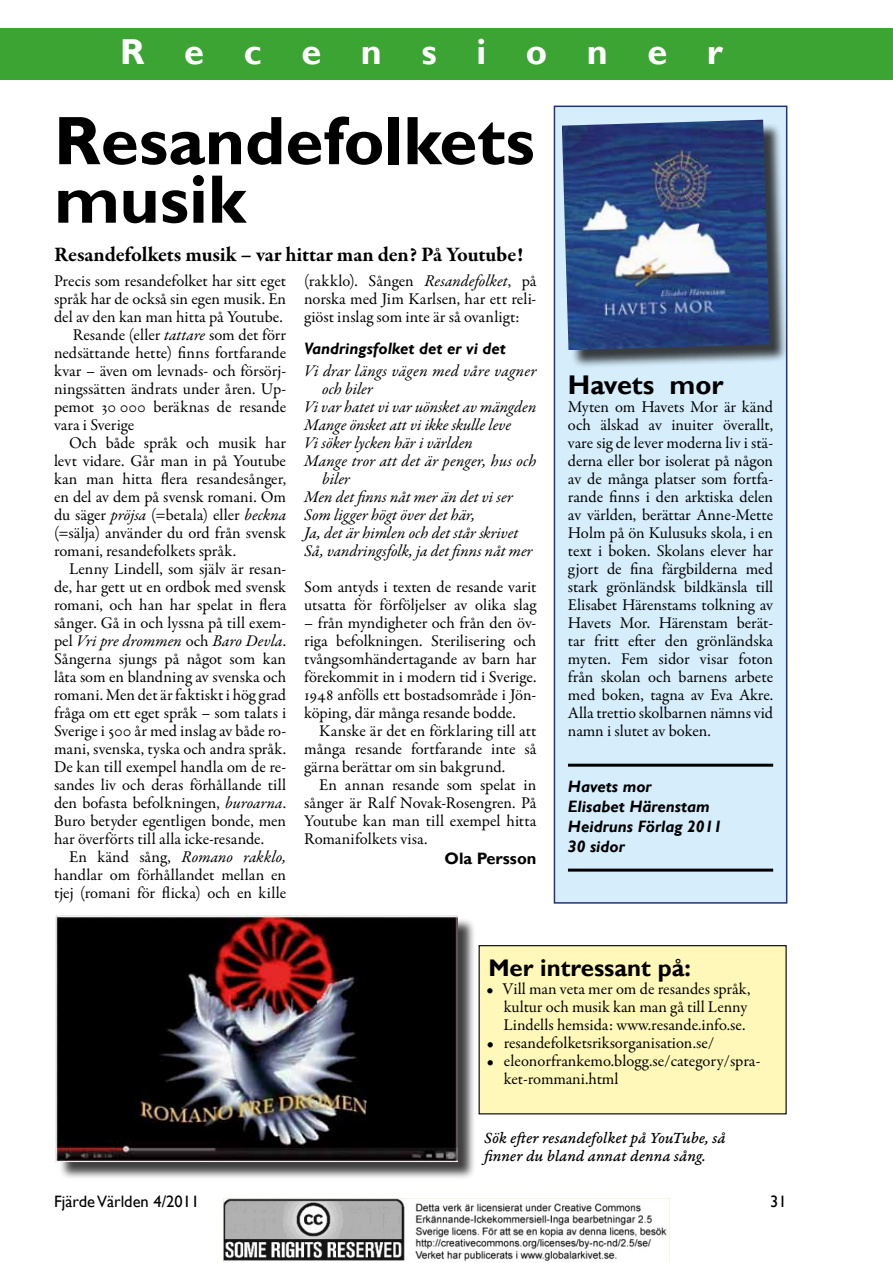
<style>
.page{position:relative;width:893px;height:1263px;background:#fff}
.page>*{position:absolute;margin:0;border:0;box-sizing:border-box;transform-origin:0 0}
.t1{font:700 69px/58.5px "Gill Sans";color:#000}
.t2{font:700 36px "Gill Sans";letter-spacing:1.1em;color:#fff}
.t3{font:700 27px "Gill Sans";color:#000}
.t4{font:700 24px "Gill Sans";color:#000}
.t5{font:700 21px "Garamond Premr Pro";letter-spacing:-.005em;color:#000}
.t6{font:16.5px/18px "Garamond Premr Pro";color:#000;text-align:justify}
.t7{font:italic 16.5px "Garamond Premr Pro";color:#000}
.t8{font:italic 700 16.5px/19.8px "Gill Sans";color:#000}
.t9{font:16.5px/18px "Garamond Premr Pro Med It Capt";color:#000}
.t10{font:16.5px "Gill Sans";color:#000}
.t11{font:700 16.5px "Gill Sans";color:#000}
.s1{font-style:italic}
.s2{font-style:normal}
</style>
<div class="page">
<div style="left:0;top:28px;width:893px;height:51px;background:#3ca432"></div>
<div style="left:479px;top:946px;width:307px;height:168px;background:#fff8b8"></div>
<div style="left:479px;top:945px;width:308px;height:169px;border:1px solid #000"></div>
<div style="left:58px;top:917px;width:418px;height:263px;background:#000;opacity:.75"></div>
<img style="left:56px;top:915px;width:401px;height:246px">
<div style="left:554px;top:106px;width:233px;height:797px;background:#d6eefc"></div>
<hr style="left:568px;top:764px;width:205px;height:3px;background:#000">
<hr style="left:568px;top:869px;width:205px;height:3px;background:#000">
<div style="left:554px;top:106px;width:233px;height:798px;border:2px solid #243282"></div>
<div style="left:564px;top:122px;width:224px;height:246px;background:#000;opacity:.75"></div>
<img style="left:562px;top:120px;width:208px;height:230px">
<img style="left:223px;top:1198px;width:447px;height:65px">
<h2 class="t2" style="left:120px;top:30px;width:604px">Recensioner</h2>
<h1 class="t1" style="left:54px;top:114px;width:482px">Resandefolkets musik</h1>
<p class="t5" style="left:54px;top:241px;width:471px">Resandefolkets musik – var hittar man den? På Youtube!</p>
<p class="t6" style="left:54px;top:272px;width:234px">Precis som resandefolket har sitt eget</p>
<p class="t6" style="left:54px;top:290px;width:234px">språk har de också sin egen musik. En</p>
<p class="t6" style="left:54px;top:309px;width:230px">del av den kan man hitta på Youtube.</p>
<p class="t6" style="left:73px;top:327px;width:215px">Resande (eller <span class="s1">tattare</span> som det förr</p>
<p class="t6" style="left:54px;top:345px;width:234px">nedsättande hette) finns fortfarande</p>
<p class="t6" style="left:54px;top:363px;width:234px">kvar – även om levnads- och försörj-</p>
<p class="t6" style="left:54px;top:381px;width:234px">ningssätten ändrats under åren. Up-</p>
<p class="t6" style="left:54px;top:399px;width:234px">pemot 30 000 beräknas de resande</p>
<p class="t6" style="left:54px;top:417px;width:82px">vara i Sverige</p>
<p class="t6" style="left:69px;top:435px;width:219px">Och både språk och musik har</p>
<p class="t6" style="left:54px;top:453px;width:234px">levt vidare. Går man in på Youtube</p>
<p class="t6" style="left:54px;top:471px;width:234px">kan man hitta flera resandesånger,</p>
<p class="t6" style="left:54px;top:489px;width:234px">en del av dem på svensk romani. Om</p>
<p class="t6" style="left:54px;top:507px;width:234px">du säger <span class="s1">pröjsa</span> (=betala) eller <span class="s1">beckna</span></p>
<p class="t6" style="left:54px;top:525px;width:234px">(=sälja) använder du ord från svensk</p>
<p class="t6" style="left:54px;top:543px;width:184px">romani, resandefolkets språk.</p>
<p class="t6" style="left:69px;top:561px;width:219px">Lenny Lindell, som själv är resan-</p>
<p class="t6" style="left:54px;top:579px;width:234px">de, har gett ut en ordbok med svensk</p>
<p class="t6" style="left:54px;top:597px;width:234px">romani, och han har spelat in flera</p>
<p class="t6" style="left:54px;top:615px;width:234px">sånger. Gå in och lyssna på till exem-</p>
<p class="t7" style="left:54px;top:631px;width:234px"><span class="s2">pel</span> Vri pre drommen <span class="s2">och</span> Baro Devla<span class="s2">.</span></p>
<p class="t6" style="left:54px;top:651px;width:234px">Sångerna sjungs på något som kan</p>
<p class="t6" style="left:54px;top:669px;width:234px">låta som en blandning av svenska och</p>
<p class="t6" style="left:54px;top:687px;width:234px">romani. Men det är faktiskt i hög grad</p>
<p class="t6" style="left:54px;top:705px;width:234px">fråga om ett eget språk – som talats i</p>
<p class="t6" style="left:54px;top:723px;width:234px">Sverige i 500 år med inslag av både ro-</p>
<p class="t6" style="left:54px;top:741px;width:234px">mani, svenska, tyska och andra språk.</p>
<p class="t6" style="left:54px;top:759px;width:234px">De kan till exempel handla om de re-</p>
<p class="t6" style="left:54px;top:777px;width:234px">sandes liv och deras förhållande till</p>
<p class="t6" style="left:54px;top:795px;width:234px">den bofasta befolkningen, <span class="s1">buroarna</span>.</p>
<p class="t6" style="left:54px;top:813px;width:234px">Buro betyder egentligen bonde, men</p>
<p class="t6" style="left:54px;top:831px;width:212px">har överförts till alla icke-resande.</p>
<p class="t7" style="left:69px;top:847px;width:219px"><span class="s2">En känd sång,</span> Romano rakklo,</p>
<p class="t6" style="left:54px;top:867px;width:234px">handlar om förhållandet mellan en</p>
<p class="t6" style="left:54px;top:885px;width:234px">tjej (romani för flicka) och en kille</p>
<p class="t6" style="left:304px;top:273px;width:234px">(rakklo). Sången <span class="s1">Resandefolket</span>, på norska med Jim Karlsen, har ett reli&shy;giöst inslag som inte är så ovanligt:</p>
<p class="t8" style="left:304px;top:339px;width:203px">Vandringsfolket det er vi det</p>
<p class="t7" style="left:304px;top:361px;width:234px">Vi drar längs vägen med våre vagner</p>
<p class="t7" style="left:322px;top:379px;width:52px">och biler</p>
<p class="t7" style="left:304px;top:397px;width:234px">Vi var hatet vi var uönsket av mängden</p>
<p class="t7" style="left:304px;top:415px;width:208px">Mange önsket att vi ikke skulle leve</p>
<p class="t7" style="left:304px;top:433px;width:170px">Vi söker lycken här i världen</p>
<p class="t7" style="left:304px;top:451px;width:234px">Mange tror att det är penger, hus och</p>
<p class="t7" style="left:322px;top:469px;width:29px">biler</p>
<p class="t7" style="left:304px;top:487px;width:210px">Men det finns nåt mer än det vi ser</p>
<p class="t7" style="left:304px;top:505px;width:172px">Som ligger högt över det här,</p>
<p class="t7" style="left:304px;top:523px;width:216px">Ja, det är himlen och det står skrivet</p>
<p class="t7" style="left:304px;top:541px;width:230px">Så, vandringsfolk, ja det finns nåt mer</p>
<p class="t6" style="left:304px;top:579px;width:234px">Som antyds i texten de resande varit utsatta för förföljelser av olika slag</p>
<p class="t6" style="left:304px;top:615px;width:234px">– från myndigheter och från den öv&shy;riga befolkningen. Sterilisering och tvångsomhändertagande av barn har förekommit in i modern tid i Sverige.<br>1948 anfölls ett bostadsområde i Jön&shy;köping, där många resande bodde.</p>
<p class="t6" style="left:304px;top:723px;width:234px;text-indent:15px">Kanske är det en förklaring till att många resande fortfarande inte så gärna berättar om sin bakgrund.</p>
<p class="t6" style="left:304px;top:777px;width:234px;text-indent:15px">En annan resande som spelat in sånger är Ralf Novak-Rosengren. På Youtube kan man till exempel hitta Romanifolkets visa.</p>
<p class="t11" style="left:445px;top:849px;width:93px">Ola Persson</p>
<h3 class="t3" style="left:568px;top:369px;width:157px">Havets mor</h3>
<p class="t6" style="left:568px;top:398px;width:207px">Myten om Havets Mor är känd och älskad av inuiter överallt, vare sig de lever moderna liv i stä&shy;derna eller bor isolerat på någon av de många platser som fortfa&shy;rande finns i den arktiska delen av världen, berättar Anne-Mette Holm på ön Kulusuks skola, i en text i boken. Skolans elever har gjort de fina färgbilderna med stark grönländsk bildkänsla till Elisabet Härenstams tolkning av Havets Mor. Härenstam berät&shy;tar fritt efter den grönländska myten. Fem sidor visar foton från skolan och barnens arbete med boken, tagna av Eva Akre.<br>Alla trettio skolbarnen nämns vid namn i slutet av boken.</p>
<p class="t8" style="left:568px;top:777px;width:156px">Havets mor<br>Elisabet Härenstam<br>Heidruns Förlag 2011<br>30 sidor</p>
<h3 class="t4" style="left:488px;top:953px;width:204px">Mer intressant på:</h3>
<p class="t6" style="left:503px;top:980px;width:249px;text-align:left;text-indent:-17px">• Vill man veta mer om de resandes språk, kultur och musik kan man gå till Lenny<br>Lindells hemsida: www.resande.info.se.</p>
<p class="t6" style="left:487px;top:1034px;width:229px">• resandefolketsriksorganisation.se/</p>
<p class="t6" style="left:504px;top:1052px;width:258px;text-indent:-17px">• eleonorfrankemo.blogg.se/category/spra&shy;ket-rommani.html</p>
<p class="t9" style="left:484px;top:1130px;width:243px">Sök efter resandefolket på YouTube, så finner du bland annat denna sång.</p>
<p class="t10" style="left:54px;top:1192px;width:147px">Fjärde Världen 4/2011</p>
<p class="t10" style="left:770px;top:1192px;width:18px">31</p>
</div>
